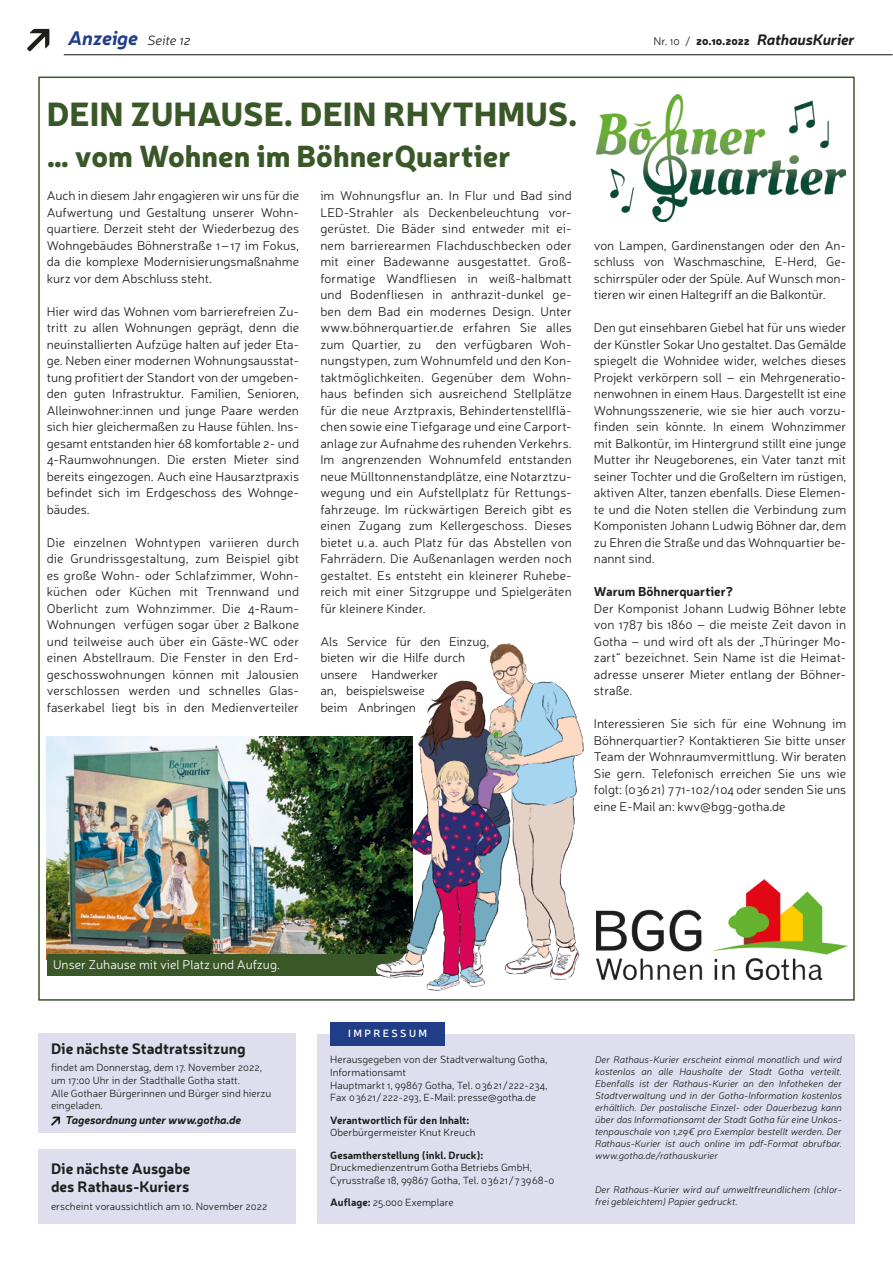
<style>
.page{position:relative;width:893px;height:1263px;background:#fff}
.page>*{position:absolute;margin:0;border:0;box-sizing:border-box;transform-origin:0 0}
.t1{font:900 33px "Neris";color:#3a5727}
.t2{font:900 30px "Neris";color:#3a5727}
.t3{font:italic 700 19.5px "Neris";letter-spacing:-.01em;color:#203d88}
.t4{font:700 15px/18px "Neris";color:#1d1d1b}
.t5{font:italic 700 15px "Neris";letter-spacing:-.01em;color:#1d1d1b}
.t6{font:300 12.75px/16.5px "Neris";color:#1d1d1b;text-align:justify}
.t7{font:300 12.75px "Neris";color:#fff}
.t8{font:700 12.75px "Neris";color:#1d1d1b}
.t9{font:italic 700 11.25px "Neris";letter-spacing:-.01em;color:#1d1d1b}
.t10{font:300 10.5px/12.8px "Neris";color:#1d1d1b}
.t11{font:700 10.5px "Neris";color:#1d1d1b}
.t12{font:600 10.5px "Neris";letter-spacing:.23em;color:#fff}
.t13{font:italic 300 9.75px/12px "Neris";color:#1d1d1b;text-align:justify}
.s1{font-weight:300;font-size:13.5px;color:#1d1d1b}
.s2{font-weight:300;font-style:normal;font-size:11.25px}
.s3{font-weight:900;font-style:normal;font-size:11.25px}
.s4{font-weight:700}
</style>
<div class="page">
<div style="left:317px;top:1034px;width:538px;height:189px;background:#dedeef"></div>
<div style="left:330px;top:1022px;width:115px;height:23px;background:#203d88"></div>
<div style="left:38px;top:1034px;width:258px;height:99px;background:#dedeef"></div>
<svg style="left:51px;top:1116px;width:9px;height:10px"></svg>
<div style="left:38px;top:1149px;width:258px;height:74px;background:#dedeef"></div>
<img style="left:597px;top:94px;width:248px;height:128px">
<img style="left:597px;top:880px;width:250px;height:100px">
<img style="left:47px;top:737px;width:328px;height:218px">
<div style="left:47px;top:955px;width:365px;height:21px;background:#3a5727"></div>
<img style="left:375px;top:643px;width:209px;height:348px">
<hr style="left:64px;top:54px;width:828px;height:1px;background:#1d1d1b">
<svg style="left:27px;top:29px;width:22px;height:22px"></svg>
<h3 class="t3" style="left:68px;top:24px;width:124px">Anzeige <span class="s1">Seite 12</span></h3>
<p class="t5" style="left:654px;top:29px;width:203px"><span class="s2">Nr. 10 /</span> <span class="s3">20.10.2022</span> RathausKurier</p>
<h1 class="t1" style="left:47px;top:90px;width:532px">DEIN ZUHAUSE. DEIN RHYTHMUS.</h1>
<h2 class="t2" style="left:47px;top:134px;width:466px">… vom Wohnen im BöhnerQuartier</h2>
<p class="t6" style="left:47px;top:187px;width:254px">Auch in diesem Jahr engagieren wir uns für die Aufwertung und Gestaltung unserer Wohn&shy;quartiere. Derzeit steht der Wiederbezug des Wohngebäudes Böhnerstraße 1 – 17 im Fokus, da die komplexe Modernisierungsmaßnahme kurz vor dem Abschluss steht.</p>
<p class="t6" style="left:47px;top:303px;width:254px">Hier wird das Wohnen vom barrierefreien Zu&shy;tritt zu allen Wohnungen geprägt, denn die neuinstallierten Aufzüge halten auf jeder Eta&shy;ge. Neben einer modernen Wohnungsausstat&shy;tung profitiert der Standort von der umgeben&shy;den guten Infrastruktur. Familien, Senioren, Alleinwohner:innen und junge Paare werden sich hier gleichermaßen zu Hause fühlen. Ins&shy;gesamt entstanden hier 68 komfortable 2- und 4-Raumwohnungen. Die ersten Mieter sind bereits eingezogen. Auch eine Hausarztpraxis befindet sich im Erdgeschoss des Wohnge&shy;bäudes.</p>
<p class="t6" style="left:47px;top:534px;width:254px">Die einzelnen Wohntypen variieren durch die Grundrissgestaltung, zum Beispiel gibt es große Wohn- oder Schlafzimmer, Wohn&shy;küchen oder Küchen mit Trennwand und Oberlicht zum Wohnzimmer. Die 4-Raum-Wohnungen verfügen sogar über 2 Balkone und teilweise auch über ein Gäste-WC oder einen Abstellraum. Die Fenster in den Erd&shy;geschosswohnungen können mit Jalousien verschlossen werden und schnelles Glas&shy;faserkabel liegt bis in den Medienverteiler</p>
<p class="t6" style="left:320px;top:187px;width:253px">im Wohnungsflur an. In Flur und Bad sind LED-Strahler als Deckenbeleuchtung vor&shy;gerüstet. Die Bäder sind entweder mit ei&shy;nem barrierearmen Flachduschbecken oder mit einer Badewanne ausgestattet. Groß&shy;formatige Wandfliesen in weiß-halbmatt und Bodenfliesen in anthrazit-dunkel ge&shy;ben dem Bad ein modernes Design. Unter www.böhnerquartier.de erfahren Sie alles zum Quartier, zu den verfügbaren Woh&shy;nungstypen, zum Wohnumfeld und den Kon&shy;taktmöglichkeiten. Gegenüber dem Wohn&shy;haus befinden sich ausreichend Stellplätze für die neue Arztpraxis, Behindertenstellflä&shy;chen sowie eine Tiefgarage und eine Carport&shy;anlage zur Aufnahme des ruhenden Verkehrs.<br>Im angrenzenden Wohnumfeld entstanden neue Mülltonnenstandplätze, eine Notarztzu&shy;wegung und ein Aufstellplatz für Rettungs&shy;fahrzeuge. Im rückwärtigen Bereich gibt es einen Zugang zum Kellergeschoss. Dieses bietet u. a. auch Platz für das Abstellen von Fahrrädern. Die Außenanlagen werden noch gestaltet. Es entsteht ein kleinerer Ruhebe&shy;reich mit einer Sitzgruppe und Spielgeräten für kleinere Kinder.</p>
<p class="t6" style="left:320px;top:633px;width:170px;text-align:left">Als Service für den Einzug, bieten wir die Hilfe durch unsere Handwerker<br>an, beispielsweise<br>beim Anbringen</p>
<p class="t6" style="left:594px;top:237px;width:254px">von Lampen, Gardinenstangen oder den An&shy;schluss von Waschmaschine, E-Herd, Ge&shy;schirrspüler oder der Spüle. Auf Wunsch mon&shy;tieren wir einen Haltegriff an die Balkontür.</p>
<p class="t6" style="left:594px;top:319px;width:254px">Den gut einsehbaren Giebel hat für uns wieder der Künstler Sokar Uno gestaltet. Das Gemälde spiegelt die Wohnidee wider, welches dieses Projekt verkörpern soll – ein Mehrgeneratio&shy;nenwohnen in einem Haus. Dargestellt ist eine Wohnungsszenerie, wie sie hier auch vorzu&shy;finden sein könnte. In einem Wohnzimmer mit Balkontür, im Hintergrund stillt eine junge Mutter ihr Neugeborenes, ein Vater tanzt mit seiner Tochter und die Großeltern im rüstigen, aktiven Alter, tanzen ebenfalls. Diese Elemen&shy;te und die Noten stellen die Verbindung zum Komponisten Johann Ludwig Böhner dar, dem zu Ehren die Straße und das Wohnquartier be&shy;nannt sind.</p>
<p class="t8" style="left:594px;top:583px;width:141px">Warum Böhnerquartier?</p>
<p class="t6" style="left:594px;top:600px;width:254px">Der Komponist Johann Ludwig Böhner lebte von 1787 bis 1860 – die meiste Zeit davon in Gotha – und wird oft als der „Thüringer Mo&shy;zart“ bezeichnet. Sein Name ist die Heimat&shy;adresse unserer Mieter entlang der Böhner&shy;straße.</p>
<p class="t6" style="left:594px;top:715px;width:254px">Interessieren Sie sich für eine Wohnung im Böhnerquartier? Kontaktieren Sie bitte unser Team der Wohnraumvermittlung. Wir beraten Sie gern. Telefonisch erreichen Sie uns wie folgt: (0 36 21) 7 71-1 02/1 04 oder senden Sie uns eine E-Mail an: kwv@bgg-gotha.de</p>
<p class="t7" style="left:53px;top:956px;width:228px">Unser Zuhause mit viel Platz und Aufzug.</p>
<p class="t4" style="left:51px;top:1039px;width:196px">Die nächste Stadtratssitzung</p>
<p class="t10" style="left:51px;top:1061px;width:222px">findet am Donnerstag, dem 17. November 2022, um 17:00 Uhr in der Stadthalle Gotha statt.<br>Alle Gothaer Bürgerinnen und Bürger sind hierzu eingeladen.</p>
<p class="t9" style="left:65px;top:1112px;width:177px">Tagesordnung unter www.gotha.de</p>
<p class="t4" style="left:51px;top:1159px;width:141px">Die nächste Ausgabe des Rathaus-Kuriers</p>
<p class="t10" style="left:51px;top:1199px;width:218px">erscheint voraussichtlich am 10. November 2022</p>
<p class="t12" style="left:348px;top:1026px;width:81px">IMPRESSUM</p>
<p class="t10" style="left:330px;top:1053px;width:219px">Herausgegeben von der Stadtverwaltung Gotha, Informationsamt<br>Hauptmarkt 1, 99867 Gotha, Tel. 0 36 21 / 222-234, Fax 0 36 21 / 222-293, E-Mail: presse@gotha.de</p>
<p class="t11" style="left:330px;top:1112px;width:140px">Verantwortlich für den Inhalt:</p>
<p class="t10" style="left:330px;top:1126px;width:147px">Oberbürgermeister Knut Kreuch</p>
<p class="t11" style="left:330px;top:1147px;width:155px">Gesamtherstellung (inkl. Druck):</p>
<p class="t10" style="left:330px;top:1161px;width:226px">Druckmedienzentrum Gotha Betriebs GmbH,<br>Cyrusstraße 18, 99867 Gotha, Tel. 0 36 21 / 7 39 68-0</p>
<p class="t10" style="left:330px;top:1196px;width:125px"><span class="s4">Auflage:</span> 25.000 Exemplare</p>
<p class="t13" style="left:595px;top:1053px;width:248px">Der Rathaus-Kurier erscheint einmal monatlich und wird kostenlos an alle Haushalte der Stadt Gotha verteilt.<br>Ebenfalls ist der Rathaus-Kurier an den Infotheken der Stadtverwaltung und in der Gotha-Information kostenlos erhältlich. Der postalische Einzel- oder Dauerbezug kann über das Informationsamt der Stadt Gotha für eine Unkos&shy;tenpauschale von 1,29 € pro Exemplar bestellt werden. Der Rathaus-Kurier ist auch online im pdf-Format abrufbar. www.gotha.de/rathauskurier</p>
<p class="t13" style="left:595px;top:1183px;width:248px">Der Rathaus-Kurier wird auf umweltfreundlichem (chlor&shy;frei gebleichtem) Papier gedruckt.</p>
</div>
